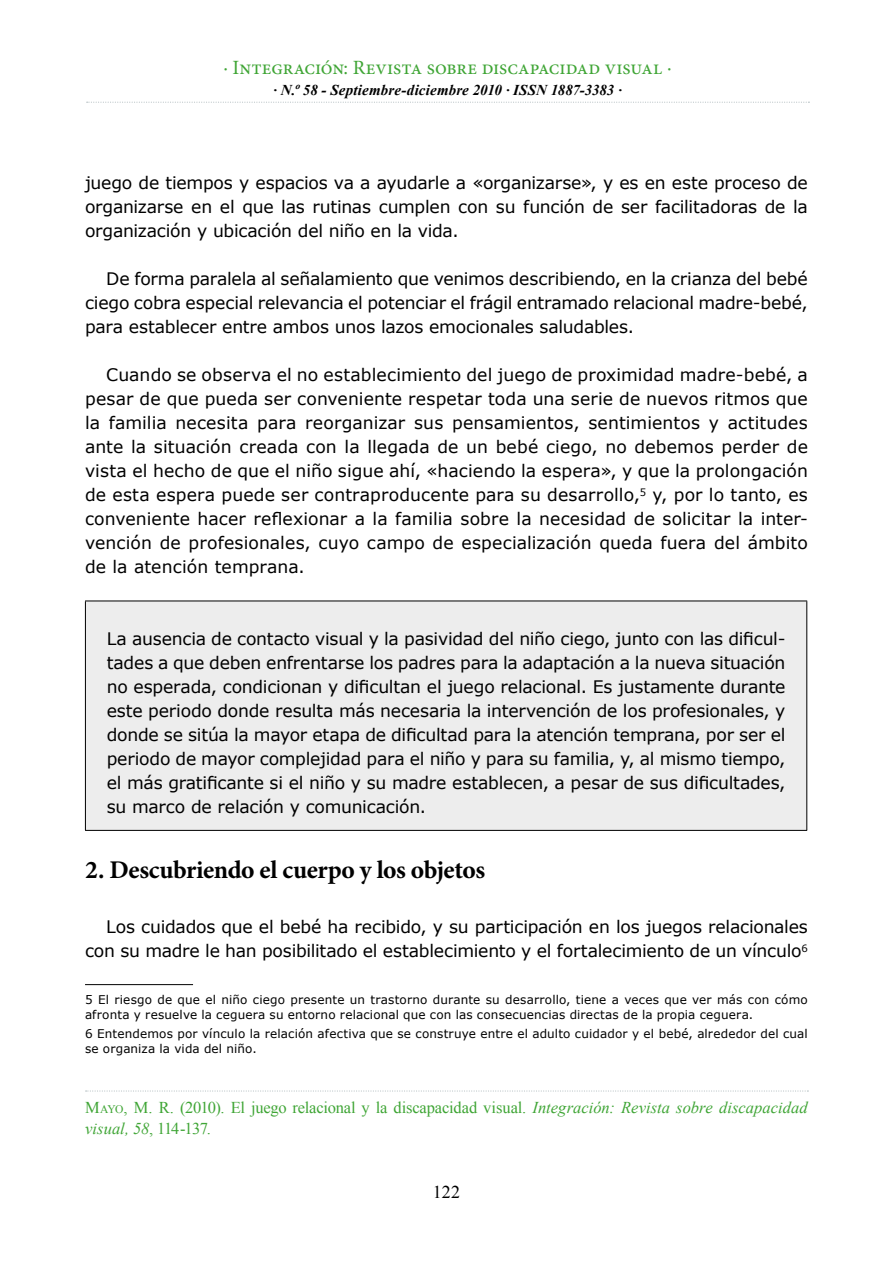
<style>
.page{position:relative;width:893px;height:1263px;background:#fff}
.page>*{position:absolute;margin:0;border:0;box-sizing:border-box;transform-origin:0 0}
.t1{font:700 25.5px "Minion Pro";letter-spacing:-.02em;color:#000}
.t2{font:20.25px "Minion Pro";letter-spacing:-.01em;color:#3fa535}
.t3{font:18px "Times New Roman";color:#000}
.t4{font:17.25px/24px "Verdana";letter-spacing:-.015em;color:#000;text-align:justify}
.t5{font:16.5px/21px "Times New Roman";letter-spacing:-.01em;color:#3fa535}
.t6{font:italic 700 15px "Times New Roman";letter-spacing:.005em;color:#000}
.t7{font:12px/15px "Verdana";letter-spacing:.015em;color:#000}
.s1{font-style:inherit}
.s2{font-size:11.55px}
.s3{font-style:italic}
</style>
<div class="page">
<svg style="left:87px;top:102px;width:722px;height:1px"></svg>
<div style="left:85px;top:601px;width:722px;height:229px;background:#ededed"></div>
<hr style="left:85px;top:601px;width:722px;height:1px;background:#000">
<hr style="left:85px;top:601px;width:1px;height:229px;background:#000">
<hr style="left:806px;top:601px;width:1px;height:229px;background:#000">
<hr style="left:85px;top:830px;width:722px;height:1px;background:#000">
<hr style="left:85px;top:984px;width:108px;height:1px;background:#000">
<svg style="left:86px;top:1090px;width:722px;height:1px"></svg>
<p class="t2" style="left:223px;top:54px;width:450px">· Integración: Revista sobre discapacidad visual ·</p>
<p class="t6" style="left:273px;top:80px;width:350px">· N.º 58 - Septiembre-diciembre 2010 · ISSN 1887-3383 ·</p>
<p class="t4" style="left:85px;top:170px;width:724px">juego de tiempos y espacios va a ayudarle a «organizarse», y es en este proceso de organizarse en el que las rutinas cumplen con su función de ser facilitadoras de la organización y ubicación del niño en la vida.</p>
<p class="t4" style="left:85px;top:266px;width:724px;text-indent:21px">De forma paralela al señalamiento que venimos describiendo, en la crianza del bebé ciego cobra especial relevancia el potenciar el frágil entramado relacional madre-bebé, para establecer entre ambos unos lazos emocionales saludables.</p>
<p class="t4" style="left:85px;top:362px;width:724px;text-indent:21px">Cuando se observa el no establecimiento del juego de proximidad madre-bebé, a pesar de que pueda ser conveniente respetar toda una serie de nuevos ritmos que la familia necesita para reorganizar sus pensamientos, sentimientos y actitudes ante la situación creada con la llegada de un bebé ciego, no debemos perder de vista el hecho de que el niño sigue ahí, «haciendo la espera», y que la prolongación de esta espera puede ser contraproducente para su desarrollo,<sup>5</sup> y, por lo tanto, es conveniente hacer reflexionar a la familia sobre la necesidad de solicitar la inter&shy;vención de profesionales, cuyo campo de especialización queda fuera del ámbito de la atención temprana.</p>
<p class="t4" style="left:107px;top:626px;width:680px">La ausencia de contacto visual y la pasividad del niño ciego, junto con las dificul&shy;tades a que deben enfrentarse los padres para la adaptación a la nueva situación no esperada, condicionan y dificultan el juego relacional. Es justamente durante este periodo donde resulta más necesaria la intervención de los profesionales, y donde se sitúa la mayor etapa de dificultad para la atención temprana, por ser el periodo de mayor complejidad para el niño y para su familia, y, al mismo tiempo, el más gratificante si el niño y su madre establecen, a pesar de sus dificultades, su marco de relación y comunicación.</p>
<h2 class="t1" style="left:85px;top:852px;width:402px">2. Descubriendo el cuerpo y los objetos</h2>
<p class="t4" style="left:85px;top:914px;width:724px;text-align:right">Los cuidados que el bebé ha recibido, y su participación en los juegos relacionales con su madre le han posibilitado el establecimiento y el fortalecimiento de un vínculo<sup>6</sup></p>
<p class="t7" style="left:85px;top:991px;width:724px">5 El riesgo de que el niño ciego presente un trastorno durante su desarrollo, tiene a veces que ver más con cómo afronta y resuelve la ceguera su entorno relacional que con las consecuencias directas de la propia ceguera.</p>
<p class="t7" style="left:85px;top:1026px;width:724px">6 Entendemos por vínculo la relación afectiva que se construye entre el adulto cuidador y el bebé, alrededor del cual se organiza la vida del niño.</p>
<p class="t5" style="left:85px;top:1096px;width:724px"><span class="s1">M</span><span class="s2">ayo</span>, M. R. (2010). El juego relacional y la discapacidad visual. <span class="s3">Integración: Revista sobre discapacidad visual, 58</span>, 114-137.</p>
<p class="t3" style="left:433px;top:1179px;width:28px">122</p>
</div>
